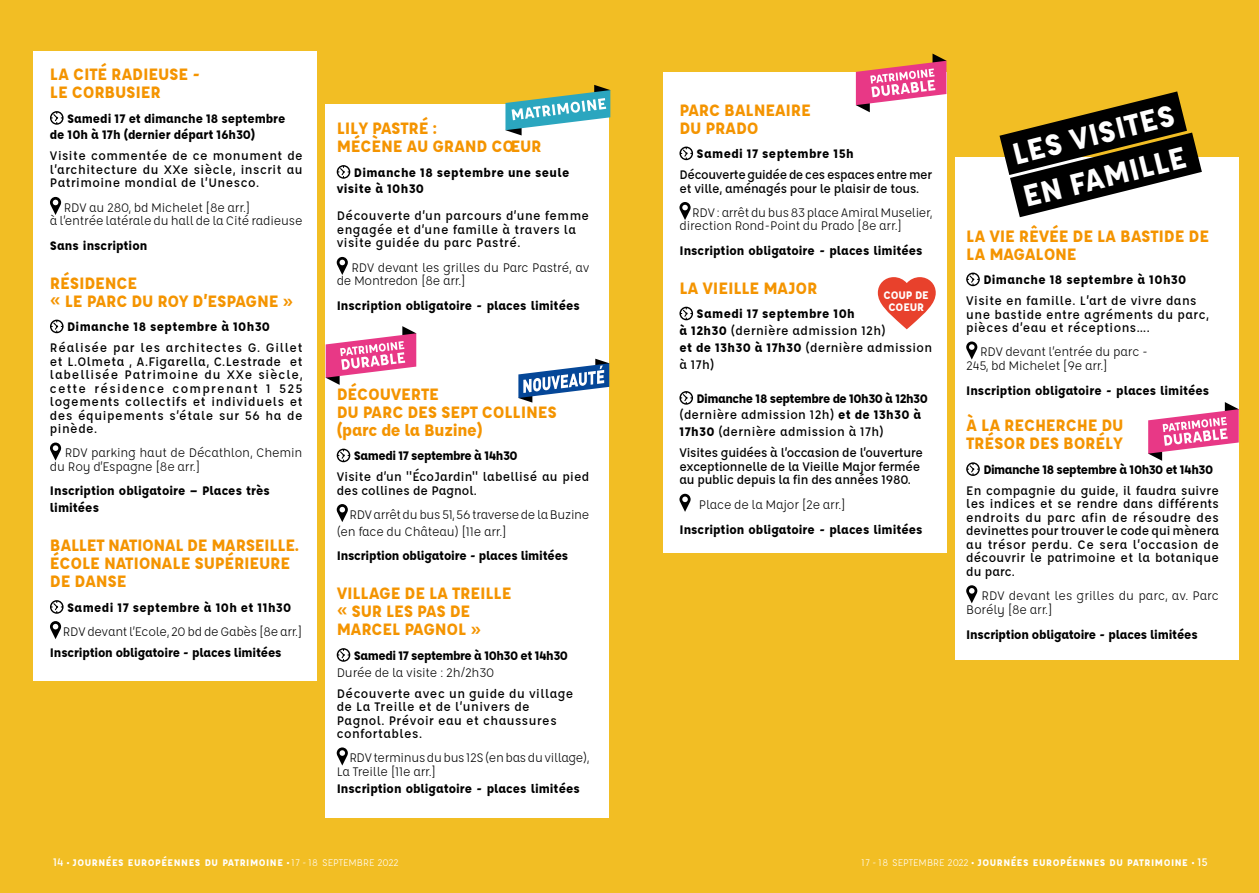
<style>
.page{position:relative;width:1259px;height:893px;background:#f2be24}
.page>*{position:absolute;margin:0;border:0;box-sizing:border-box;transform-origin:0 0}
.t1{font:700 33px/43.5px "Affogato";color:#fff}
.t2{font:700 18px/18px "Affogato";letter-spacing:-.015em;color:#f49400}
.t3{font:500 13.5px/13.5px "Affogato";letter-spacing:.025em;color:#000}
.t4{font:13.5px/13.5px "Affogato";letter-spacing:-.015em;color:#000}
.t5{font:700 13.5px/16.8px "Affogato";color:#000}
.t6{font:700 13.5px/16.8px "Affogato";letter-spacing:-.035em;color:#000}
.t7{font:700 13.5px/16.8px "Affogato";letter-spacing:.025em;color:#000}
.t8{font:500 13.5px/13.5px "Affogato";letter-spacing:-.015em;color:#000}
.t9{font:500 13.5px/13.5px "Affogato";letter-spacing:-.02em;color:#000}
.t10{font:700 12px/12px "Affogato";letter-spacing:-.015em;color:#fff;text-align:center}
.t11{font:500 12px "Affogato";color:#fff}
.t12{font:700 10.5px "Affogato";letter-spacing:.05em;color:#fff}
.t13{font:10.5px "Affogato";color:#fff}
.s1{font-family:"Acumin Variable Concept";font-weight:400}
.s2{font-weight:700}
.s3{font-weight:500}
.s4{font-weight:700;font-size:10.5px}
.s5{font-weight:500;font-size:12px}
.s6{font-weight:400}
</style>
<div class="page">
<div style="left:33px;top:51px;width:284px;height:629px;background:#fff"></div>
<div style="left:326px;top:104px;width:283px;height:713px;background:#fff"></div>
<svg style="left:50px;top:111px;width:14px;height:14px"></svg>
<svg style="left:50px;top:197px;width:11px;height:18px"></svg>
<svg style="left:50px;top:320px;width:14px;height:13px"></svg>
<svg style="left:50px;top:443px;width:11px;height:18px"></svg>
<svg style="left:50px;top:600px;width:14px;height:14px"></svg>
<svg style="left:50px;top:621px;width:11px;height:18px"></svg>
<svg style="left:337px;top:165px;width:13px;height:14px"></svg>
<svg style="left:337px;top:257px;width:11px;height:18px"></svg>
<svg style="left:337px;top:449px;width:13px;height:13px"></svg>
<svg style="left:337px;top:504px;width:11px;height:18px"></svg>
<svg style="left:337px;top:648px;width:13px;height:14px"></svg>
<svg style="left:337px;top:747px;width:11px;height:19px"></svg>
<div style="left:663px;top:72px;width:283px;height:481px;background:#fff"></div>
<div style="left:955px;top:157px;width:283px;height:503px;background:#fff"></div>
<svg style="left:679px;top:147px;width:14px;height:13px"></svg>
<svg style="left:679px;top:202px;width:11px;height:18px"></svg>
<svg style="left:679px;top:307px;width:14px;height:13px"></svg>
<svg style="left:679px;top:391px;width:14px;height:14px"></svg>
<svg style="left:679px;top:494px;width:11px;height:18px"></svg>
<svg style="left:966px;top:273px;width:13px;height:13px"></svg>
<svg style="left:966px;top:341px;width:11px;height:19px"></svg>
<svg style="left:966px;top:462px;width:13px;height:14px"></svg>
<svg style="left:966px;top:585px;width:11px;height:18px"></svg>
<svg style="left:326px;top:326px;width:90px;height:59px"></svg>
<svg style="left:856px;top:53px;width:90px;height:60px"></svg>
<svg style="left:1148px;top:402px;width:90px;height:59px"></svg>
<svg style="left:505px;top:84px;width:105px;height:52px"></svg>
<svg style="left:999px;top:91px;width:240px;height:156px"></svg>
<svg style="left:878px;top:277px;width:57px;height:52px"></svg>
<svg style="left:518px;top:358px;width:91px;height:45px"></svg>
<h2 class="t2" style="left:50px;top:65px;width:152px">LA CITÉ RADIEUSE -<br>LE CORBUSIER</h2>
<p class="t5" style="left:50px;top:110px;width:237px;text-indent:17px">Samedi 17 et dimanche 18 septembre de 10h à 17h (dernier départ 16h30)</p>
<p class="t3" style="left:50px;top:149px;width:254px;text-align:justify">Visite commentée de ce monument de l’architecture du XXe siècle, inscrit au Patrimoine mondial de l’Unesco.</p>
<p class="t4" style="left:50px;top:201px;width:254px;text-indent:14px">RDV au 280, bd Michelet [8e arr.]<br>à l’entrée latérale du hall de la Cité radieuse</p>
<p class="t5" style="left:50px;top:237px;width:99px">Sans inscription</p>
<h2 class="t2" style="left:50px;top:274px;width:245px">RÉSIDENCE<br><span class="s1">«</span> LE PARC DU ROY D’ESPAGNE <span class="s1">»</span></h2>
<p class="t7" style="left:67px;top:318px;width:204px">Dimanche 18 septembre à 10h30</p>
<p class="t3" style="left:50px;top:341px;width:254px;text-align:justify">Réalisée par les architectes G. Gillet et L.Olmeta , A.Figarella, C.Lestrade et labellisée Patrimoine du XXe siècle, cette résidence comprenant 1 525 logements collectifs et individuels et des équipements s’étale sur 56 ha de pinède.</p>
<p class="t4" style="left:50px;top:446px;width:254px;text-indent:15px">RDV parking haut de Décathlon, Chemin du Roy d’Espagne [8e arr.]</p>
<p class="t5" style="left:50px;top:482px;width:221px">Inscription obligatoire – Places très limitées</p>
<h2 class="t2" style="left:50px;top:536px;width:251px">BALLET NATIONAL DE MARSEILLE.<br>ÉCOLE NATIONALE SUPÉRIEURE<br>DE DANSE</h2>
<p class="t7" style="left:67px;top:599px;width:226px">Samedi 17 septembre à 10h et 11h30</p>
<p class="t4" style="left:63px;top:625px;width:241px">RDV devant l’Ecole, 20 bd de Gabès [8e arr.]</p>
<p class="t5" style="left:50px;top:644px;width:233px">Inscription obligatoire - places limitées</p>
<h2 class="t2" style="left:337px;top:119px;width:206px">LILY PASTRÉ :<br>MÉCÈNE AU GRAND CŒUR</h2>
<p class="t7" style="left:337px;top:164px;width:234px;text-indent:17px">Dimanche 18 septembre une seule visite à 10h30</p>
<p class="t3" style="left:337px;top:209px;width:254px">Découverte d’un parcours d’une femme engagée et d’une famille à travers la visite guidée du parc Pastré.</p>
<p class="t4" style="left:337px;top:261px;width:254px;text-indent:15px">RDV devant les grilles du Parc Pastré, av de Montredon [8e arr.]</p>
<p class="t5" style="left:337px;top:297px;width:244px">Inscription obligatoire - places limitées</p>
<h2 class="t2" style="left:337px;top:385px;width:222px">DÉCOUVERTE<br>DU PARC DES SEPT COLLINES (parc de la Buzine)</h2>
<p class="t6" style="left:354px;top:447px;width:165px">Samedi 17 septembre à 14h30</p>
<p class="t3" style="left:337px;top:470px;width:254px">Visite d’un "ÉcoJardin" labellisé au pied des collines de Pagnol.</p>
<p class="t4" style="left:337px;top:506px;width:254px;line-height:16.8px;text-indent:13px">RDV arrêt du bus 51, 56 traverse de la Buzine (en face du Château) [11e arr.]</p>
<p class="t5" style="left:337px;top:547px;width:233px">Inscription obligatoire - places limitées</p>
<h2 class="t2" style="left:337px;top:584px;width:176px">VILLAGE DE LA TREILLE <span class="s1">«</span> SUR LES PAS DE<br>MARCEL PAGNOL <span class="s1">»</span></h2>
<p class="t6" style="left:354px;top:647px;width:216px">Samedi 17 septembre à 10h30 et 14h30</p>
<p class="t4" style="left:337px;top:665px;width:159px">Durée de la visite : 2h/2h30</p>
<p class="t3" style="left:337px;top:686px;width:238px">Découverte avec un guide du village de La Treille et de l’univers de<br>Pagnol. Prévoir eau et chaussures confortables.</p>
<p class="t4" style="left:337px;top:751px;width:254px;text-indent:13px">RDV terminus du bus 12S (en bas du village),<br>La Treille [11e arr.]</p>
<p class="t5" style="left:337px;top:780px;width:244px">Inscription obligatoire - places limitées</p>
<h2 class="t2" style="left:679px;top:100px;width:133px">PARC BALNEAIRE<br>DU PRADO</h2>
<p class="t7" style="left:696px;top:145px;width:158px">Samedi 17 septembre 15h</p>
<p class="t9" style="left:679px;top:168px;width:254px">Découverte guidée de ces espaces entre mer et ville, aménagés pour le plaisir de tous.</p>
<p class="t4" style="left:679px;top:206px;width:254px;text-indent:13px">RDV: arrêt du bus 83 place Amiral Muselier, direction Rond-Point du Prado [8e arr.]</p>
<p class="t5" style="left:679px;top:242px;width:244px">Inscription obligatoire - places limitées</p>
<h2 class="t2" style="left:679px;top:279px;width:139px">LA VIEILLE MAJOR</h2>
<p class="t3" style="left:679px;top:305px;width:254px;line-height:16.8px;text-indent:17px"><span class="s2">Samedi 17 septembre 10h<br>à 12h30</span> (dernière admission 12h)<br><span class="s2">et de 13h30 à 17h30</span> (dernière admission à 17h)</p>
<p class="t6" style="left:679px;top:389px;width:250px;text-indent:17px">Dimanche 18 septembre de 10h30 à 12h30 <span class="s3">(dernière admission 12h)</span> et de 13h30 à<br>17h30 <span class="s3">(dernière admission à 17h)</span></p>
<p class="t8" style="left:679px;top:446px;width:245px">Visites guidées à l’occasion de l’ouverture exceptionnelle de la Vieille Major fermée au public depuis la fin des années 1980.</p>
<p class="t4" style="left:699px;top:497px;width:148px">Place de la Major [2e arr.]</p>
<p class="t5" style="left:679px;top:521px;width:244px">Inscription obligatoire - places limitées</p>
<p class="t10" style="left:883px;top:288px;width:47px">COUP DE<br>COEUR</p>
<h1 class="t1" style="left:1007px;top:133px;width:169px;rotate:-14deg">LES VISITES<br>EN FAMILLE</h1>
<h2 class="t2" style="left:966px;top:226px;width:245px">LA VIE RÊVÉE DE LA BASTIDE DE<br>LA MAGALONE</h2>
<p class="t7" style="left:983px;top:271px;width:204px">Dimanche 18 septembre à 10h30</p>
<p class="t3" style="left:966px;top:294px;width:244px">Visite en famille. L’art de vivre dans une bastide entre agréments du parc, pièces d’eau et réceptions….</p>
<p class="t4" style="left:966px;top:345px;width:183px;text-indent:14px">RDV devant l’entrée du parc -<br>245, bd Michelet [9e arr.]</p>
<p class="t5" style="left:966px;top:382px;width:244px">Inscription obligatoire - places limitées</p>
<h2 class="t2" style="left:966px;top:416px;width:159px">À LA RECHERCHE DU<br>TRÉSOR DES BORÉLY</h2>
<p class="t6" style="left:983px;top:461px;width:231px">Dimanche 18 septembre à 10h30 et 14h30</p>
<p class="t3" style="left:966px;top:483px;width:254px;text-align:justify">En compagnie du guide, il faudra suivre les indices et se rendre dans différents endroits du parc afin de résoudre des devinettes pour trouver le code qui mènera au trésor perdu. Ce sera l’occasion de découvrir le patrimoine et la botanique du parc.</p>
<p class="t4" style="left:966px;top:589px;width:254px;text-indent:15px">RDV devant les grilles du parc, av. Parc<br>Borély [8e arr.]</p>
<p class="t5" style="left:966px;top:626px;width:233px">Inscription obligatoire - places limitées</p>
<p class="t11" style="left:55px;top:849px;width:18px">14 <span class="s4">•</span></p>
<p class="t13" style="left:264px;top:850px;width:113px"><span class="s2">•</span> 17 - 18 SEPTEMBRE 2022</p>
<p class="t12" style="left:53px;top:855px;width:347px"><span class="s5">14</span> • JOURNÉES EUROPÉENNES DU PATRIMOINE • <span class="s6">17 - 18 SEPTEMBRE 2022</span></p>
<p class="t12" style="left:861px;top:855px;width:348px"><span class="s6">17 - 18 SEPTEMBRE 2022</span> • JOURNÉES EUROPÉENNES DU PATRIMOINE • <span class="s5">15</span></p>
</div>
